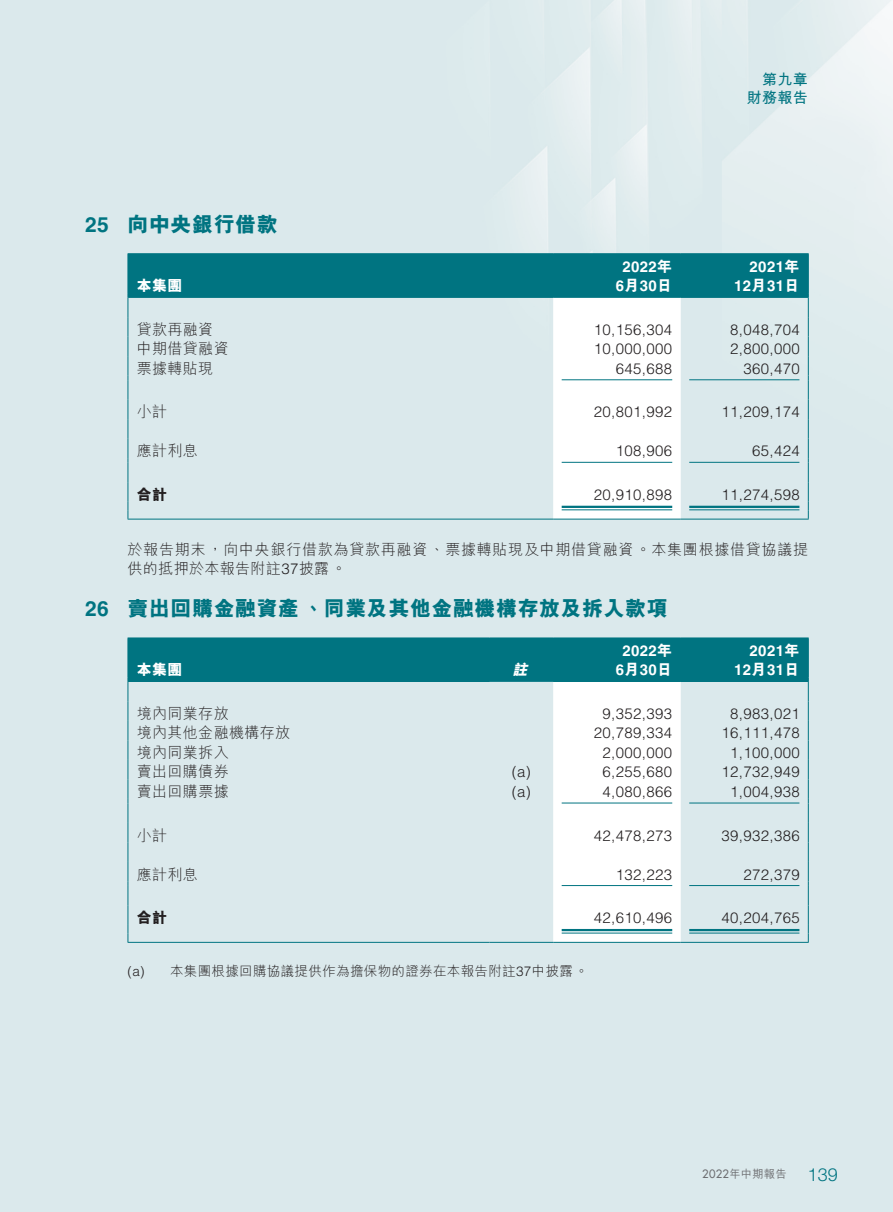
<style>
.page{position:relative;width:893px;height:1212px;background:#dbe9ec}
.page>*{position:absolute;margin:0;border:0;box-sizing:border-box;transform-origin:0 0}
.t1{font:800 21px "M Hei HK";letter-spacing:.025em;color:#007481}
.t2{font:300 15px "Helvetica LT Std";letter-spacing:.025em;color:#231f20}
.t3{font:300 15px "M Hei HK";letter-spacing:.025em;color:#231f20}
.t4{font:300 15px/19.5px "M Hei HK";letter-spacing:.05em;color:#231f20}
.t5{font:700 15px/19.5px "Helvetica LT Std";letter-spacing:.025em;color:#fff;text-align:center}
.t6{font:700 15px/18px "M Hei HK";letter-spacing:.025em;color:#007481;text-align:right}
.t7{font:800 15px "M Hei HK";letter-spacing:.025em;color:#fff}
.t8{font:800 15px "M Hei HK";color:#231f20}
.t9{font:italic 800 15px "M Hei HK";color:#fff}
.t10{font:300 13.5px "M Hei HK";letter-spacing:.025em;color:#231f20}
.t11{font:500 11.25px "M Hei HK";letter-spacing:.025em;color:#6c6d70}
.s1{font-family:"Helvetica LT Std";font-weight:700}
.s2{font-family:"M Hei HK";font-weight:800}
.s3{font-family:"Helvetica LT Std"}
.s4{font-family:"Futura Std"}
.s5{font-family:"Helvetica Neue LT Std";font-weight:300;font-size:18px;color:#007481}
</style>
<div class="page">
<hr style="left:128px;top:519px;width:425px;height:1px;background:#007481">
<hr style="left:553px;top:519px;width:128px;height:1px;background:#007481">
<hr style="left:681px;top:519px;width:128px;height:1px;background:#007481">
<hr style="left:128px;top:253px;width:425px;height:1px;background:#007481">
<hr style="left:553px;top:253px;width:128px;height:1px;background:#007481">
<hr style="left:681px;top:253px;width:128px;height:1px;background:#007481">
<svg style="left:128px;top:254px;width:681px;height:265px"></svg>
<hr style="left:128px;top:297px;width:425px;height:1px;background:#007481">
<hr style="left:553px;top:297px;width:128px;height:1px;background:#007481">
<hr style="left:681px;top:297px;width:127px;height:1px;background:#007481">
<hr style="left:562px;top:379px;width:110px;height:1px;background:#007481">
<hr style="left:689px;top:379px;width:110px;height:1px;background:#007481">
<hr style="left:562px;top:462px;width:110px;height:1px;background:#007481">
<hr style="left:689px;top:462px;width:110px;height:1px;background:#007481">
<hr style="left:562px;top:506px;width:110px;height:2px;background:#007481">
<hr style="left:562px;top:509px;width:110px;height:1px;background:#007481">
<hr style="left:689px;top:506px;width:110px;height:2px;background:#007481">
<hr style="left:689px;top:509px;width:110px;height:1px;background:#007481">
<hr style="left:128px;top:942px;width:361px;height:1px;background:#007481">
<hr style="left:489px;top:942px;width:64px;height:1px;background:#007481">
<hr style="left:553px;top:942px;width:128px;height:1px;background:#007481">
<hr style="left:681px;top:942px;width:128px;height:1px;background:#007481">
<svg style="left:128px;top:638px;width:681px;height:304px"></svg>
<hr style="left:128px;top:681px;width:361px;height:1px;background:#007481">
<hr style="left:553px;top:681px;width:128px;height:1px;background:#007481">
<hr style="left:681px;top:681px;width:127px;height:1px;background:#007481">
<hr style="left:562px;top:803px;width:110px;height:1px;background:#007481">
<hr style="left:689px;top:803px;width:110px;height:1px;background:#007481">
<hr style="left:562px;top:885px;width:110px;height:1px;background:#007481">
<hr style="left:689px;top:885px;width:110px;height:1px;background:#007481">
<hr style="left:562px;top:929px;width:110px;height:2px;background:#007481">
<hr style="left:562px;top:933px;width:110px;height:1px;background:#007481">
<hr style="left:689px;top:929px;width:110px;height:2px;background:#007481">
<hr style="left:689px;top:933px;width:110px;height:1px;background:#007481">
<h1 class="t1" style="left:85px;top:210px;width:194px"><span class="s1">25</span> 向中央銀行借款</h1>
<p class="t7" style="left:137px;top:276px;width:47px">本集團</p>
<p class="t6" style="left:747px;top:70px;width:63px">第九章財務報告</p>
<p class="t5" style="left:616px;top:256px;width:58px">2022<span class="s2">年<br></span>6<span class="s2">月</span>30<span class="s2">日</span></p>
<p class="t5" style="left:734px;top:256px;width:67px;text-align:right">2021<span class="s2">年<br></span>12<span class="s2">月</span>31<span class="s2">日</span></p>
<p class="t3" style="left:137px;top:319px;width:78px">貸款再融資</p>
<p class="t2" style="left:594px;top:320px;width:80px">10,156,304</p>
<p class="t2" style="left:730px;top:320px;width:71px">8,048,704</p>
<p class="t3" style="left:137px;top:338px;width:93px">中期借貸融資</p>
<p class="t2" style="left:594px;top:340px;width:80px">10,000,000</p>
<p class="t2" style="left:730px;top:340px;width:71px">2,800,000</p>
<p class="t3" style="left:137px;top:358px;width:78px">票據轉貼現</p>
<p class="t2" style="left:616px;top:359px;width:58px">645,688</p>
<p class="t2" style="left:743px;top:359px;width:58px">360,470</p>
<p class="t3" style="left:137px;top:401px;width:32px">小計</p>
<p class="t2" style="left:594px;top:403px;width:80px">20,801,992</p>
<p class="t2" style="left:721px;top:403px;width:80px">11,209,174</p>
<p class="t3" style="left:137px;top:440px;width:63px">應計利息</p>
<p class="t2" style="left:616px;top:442px;width:58px">108,906</p>
<p class="t2" style="left:752px;top:442px;width:49px">65,424</p>
<p class="t8" style="left:137px;top:484px;width:32px">合計</p>
<p class="t2" style="left:594px;top:485px;width:80px">20,910,898</p>
<p class="t2" style="left:721px;top:485px;width:80px">11,274,598</p>
<p class="t4" style="left:128px;top:539px;width:682px">於報告期末，向中央銀行借款為貸款再融資、票據轉貼現及中期借貸融資。本集團根據借貸協議提供的抵押於本報告附註<span class="s3">37</span>披露。</p>
<h1 class="t1" style="left:85px;top:594px;width:584px"><span class="s1">26</span> 賣出回購金融資產、同業及其他金融機構存放及拆入款項</h1>
<p class="t7" style="left:137px;top:660px;width:47px">本集團</p>
<p class="t9" style="left:512px;top:660px;width:21px">註</p>
<p class="t5" style="left:616px;top:641px;width:58px">2022<span class="s2">年<br></span>6<span class="s2">月</span>30<span class="s2">日</span></p>
<p class="t5" style="left:734px;top:641px;width:67px;text-align:right">2021<span class="s2">年<br></span>12<span class="s2">月</span>31<span class="s2">日</span></p>
<p class="t3" style="left:137px;top:703px;width:93px">境內同業存放</p>
<p class="t2" style="left:602px;top:704px;width:71px">9,352,393</p>
<p class="t2" style="left:730px;top:704px;width:71px">8,983,021</p>
<p class="t3" style="left:137px;top:722px;width:155px">境內其他金融機構存放</p>
<p class="t2" style="left:594px;top:724px;width:80px">20,789,334</p>
<p class="t2" style="left:721px;top:724px;width:80px">16,111,478</p>
<p class="t3" style="left:137px;top:742px;width:93px">境內同業拆入</p>
<p class="t2" style="left:602px;top:743px;width:71px">2,000,000</p>
<p class="t2" style="left:730px;top:743px;width:71px">1,100,000</p>
<p class="t3" style="left:137px;top:761px;width:93px">賣出回購債券</p>
<p class="t2" style="left:512px;top:763px;width:21px">(a)</p>
<p class="t2" style="left:602px;top:763px;width:71px">6,255,680</p>
<p class="t2" style="left:721px;top:763px;width:80px">12,732,949</p>
<p class="t3" style="left:137px;top:781px;width:93px">賣出回購票據</p>
<p class="t2" style="left:512px;top:782px;width:21px">(a)</p>
<p class="t2" style="left:602px;top:782px;width:71px">4,080,866</p>
<p class="t2" style="left:730px;top:782px;width:71px">1,004,938</p>
<p class="t3" style="left:137px;top:824px;width:32px">小計</p>
<p class="t2" style="left:594px;top:826px;width:80px">42,478,273</p>
<p class="t2" style="left:721px;top:826px;width:80px">39,932,386</p>
<p class="t3" style="left:137px;top:863px;width:63px">應計利息</p>
<p class="t2" style="left:616px;top:865px;width:58px">132,223</p>
<p class="t2" style="left:743px;top:865px;width:58px">272,379</p>
<p class="t8" style="left:137px;top:907px;width:32px">合計</p>
<p class="t2" style="left:594px;top:908px;width:80px">42,610,496</p>
<p class="t2" style="left:721px;top:908px;width:80px">40,204,765</p>
<p class="t10" style="left:128px;top:962px;width:462px"><span class="s3">(a)</span> 本集團根據回購協議提供作為擔保物的證券在本報告附註<span class="s3">37</span>中披露。</p>
<p class="t11" style="left:702px;top:1166px;width:137px"><span class="s4">2022</span>年中期報告 <span class="s5">139</span></p>
</div>
